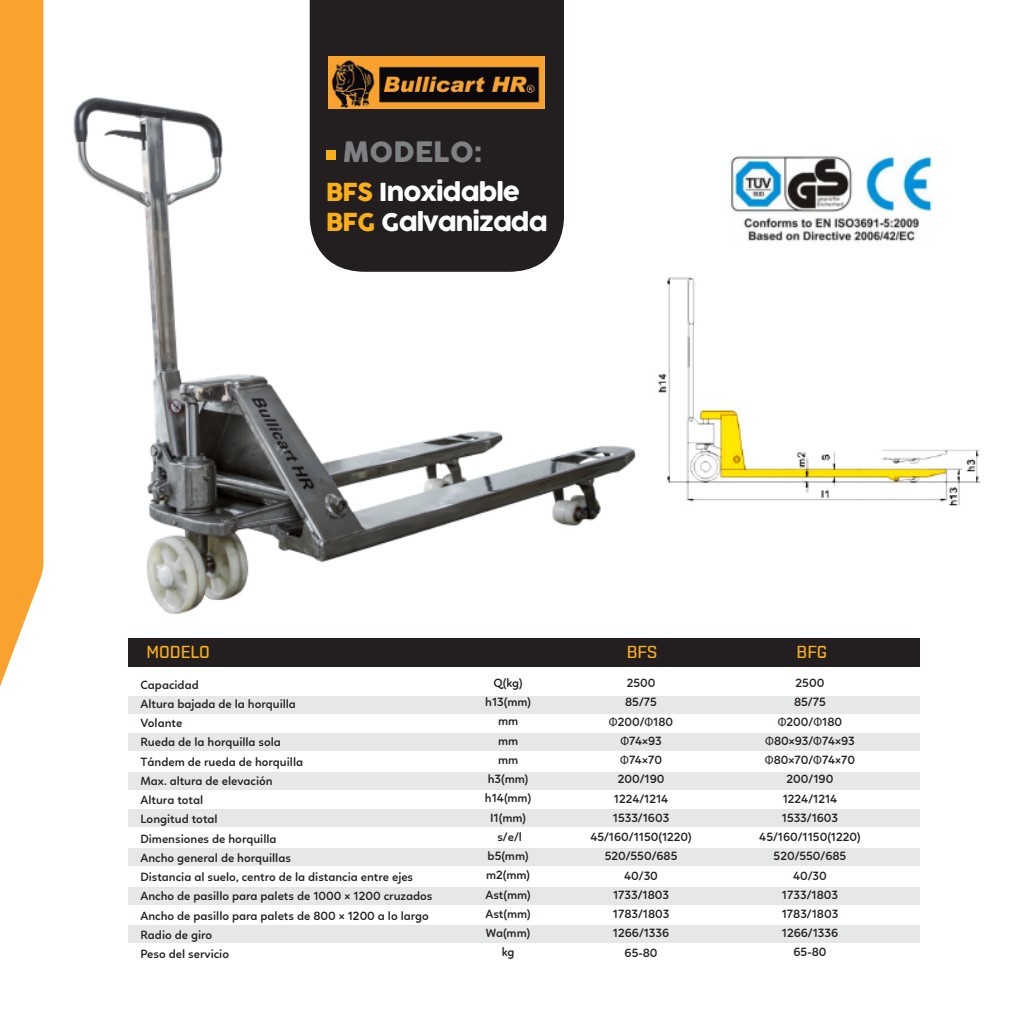
<style>
.page{position:relative;width:1017px;height:1017px;background:#fff}
.page>*{position:absolute;margin:0;border:0;box-sizing:border-box;transform-origin:0 0}
.t1{font:27.47px "COCOGOOSE";color:#7e8083}
.t2{font:24.32px/29.4px "COCOGOOSE";letter-spacing:-.04em;color:#fff}
.t3{font:17.32px "Shentox Regular 2";color:#faaf18}
.t4{font:600 12.25px/19.2px "Linotte";color:#231f20;text-align:center}
.s1{color:#faaf18}
.s2{font-family:"Myriad Pro";font-weight:400}
</style>
<div class="page">
<img style="left:658px;top:277px;width:322px;height:366px">
<img style="left:73px;top:75px;width:563px;height:539px">
<img style="left:731px;top:155px;width:201px;height:87px">
<div style="left:310px;top:0;width:254px;height:272px;background:#231f20"></div>
<div style="left:326px;top:150px;width:10px;height:10px;background:#faaf18"></div>
<div style="left:128px;top:696px;width:791px;height:17px;background:#e6e7e9"></div>
<div style="left:128px;top:733px;width:791px;height:18px;background:#e6e7e9"></div>
<div style="left:128px;top:772px;width:791px;height:18px;background:#e6e7e9"></div>
<div style="left:128px;top:810px;width:791px;height:17px;background:#e6e7e9"></div>
<div style="left:128px;top:848px;width:791px;height:18px;background:#e6e7e9"></div>
<div style="left:128px;top:887px;width:791px;height:17px;background:#e6e7e9"></div>
<div style="left:128px;top:926px;width:791px;height:17px;background:#e6e7e9"></div>
<div style="left:128px;top:638px;width:791px;height:28px;background:#231f20"></div>
<img style="left:329px;top:56px;width:216px;height:53px">
<svg style="left:0;top:0;width:43px;height:687px;background:#f9a93e"></svg>
<h1 class="t1" style="left:343px;top:131px;width:141px">MODELO:</h1>
<h2 class="t2" style="left:326px;top:178px;width:223px"><span class="s1">BFS</span> Inoxidable<br><span class="s1">BFG</span> Galvanizada</h2>
<h3 class="t3" style="left:146px;top:642px;width:65px">MODELO</h3>
<h3 class="t3" style="left:627px;top:642px;width:32px">BFS</h3>
<h3 class="t3" style="left:797px;top:642px;width:32px">BFG</h3>
<p class="t4" style="left:590px;top:673px;width:103px">2500<br>85/75<br><span class="s2">Φ</span>200/<span class="s2">Φ</span>180<br><span class="s2">Φ</span>74×93<br><span class="s2">Φ</span>74×70<br>200/190<br>1224/1214<br>1533/1603<br>45/160/1150(1220)<br>520/550/685<br>40/30<br>1733/1803<br>1783/1803<br>1266/1336<br>65-80</p>
<p class="t4" style="left:759px;top:673px;width:103px">2500<br>85/75<br><span class="s2">Φ</span>200/<span class="s2">Φ</span>180<br><span class="s2">Φ</span>80×93/<span class="s2">Φ</span>74×93<br><span class="s2">Φ</span>80×70/<span class="s2">Φ</span>74×70<br>200/190<br>1224/1214<br>1533/1603<br>45/160/1150(1220)<br>520/550/685<br>40/30<br>1733/1803<br>1783/1803<br>1266/1336<br>65-80</p>
<p class="t4" style="left:485px;top:673px;width:48px">Q(kg) h13(mm) mm<br>mm<br>mm h3(mm) h14(mm)<br>I1(mm) s/e/l b5(mm) m2(mm)<br>Ast(mm)<br>Ast(mm)<br>Wa(mm) kg</p>
<p class="t4" style="left:140px;top:675px;width:294px;text-align:left">Capacidad<br>Altura bajada de la horquilla<br>Volante<br>Rueda de la horquilla sola<br>Tándem de rueda de horquilla<br>Max. altura de elevación<br>Altura total<br>Longitud total<br>Dimensiones de horquilla<br>Ancho general de horquillas<br>Distancia al suelo, centro de la distancia entre ejes<br>Ancho de pasillo para palets de 1000 × 1200 cruzados<br>Ancho de pasillo para palets de 800 × 1200 a lo largo<br>Radio de giro<br>Peso del servicio</p>
</div>
